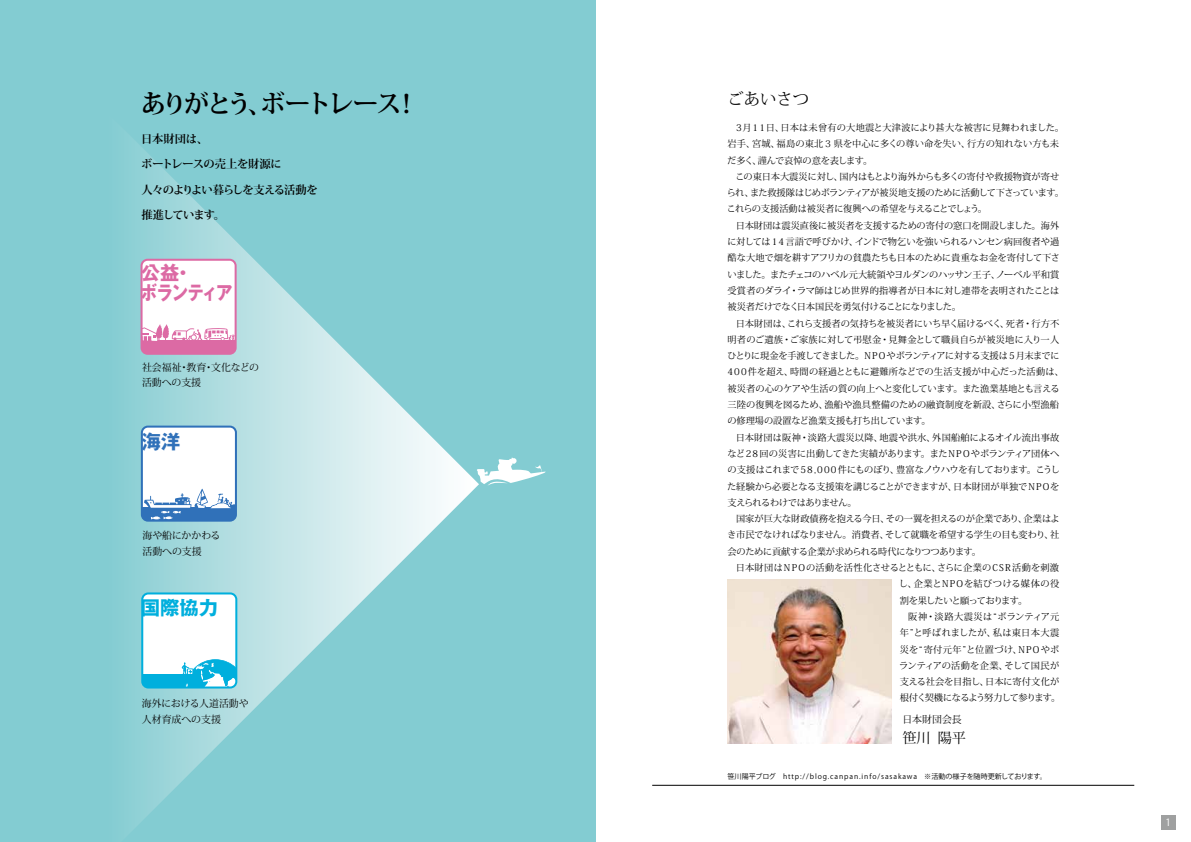
<style>
.page{position:relative;width:1191px;height:842px;background:#fff}
.page>*{position:absolute;margin:0;border:0;box-sizing:border-box;transform-origin:0 0}
.t1{font:700 25.4px "Koz Min Pro";letter-spacing:-.14em;color:#000}
.t2{font:700 19.2px/19.9px "Gothic MB101 Pro";letter-spacing:-.04em;color:#dc6aa4}
.t3{font:700 19.2px "Gothic MB101 Pro";color:#00afdd}
.t4{font:700 19.2px "Gothic MB101 Pro";color:#3071b9}
.t5{font:16.3px "Koz Min Pro";color:#000}
.t6{font:14.2px "Koz Min Pro";color:#000}
.t7{font:700 11.3px "Koz Min Pro";letter-spacing:-.075em;color:#000}
.t8{font:700 11.3px "Koz Min Pro";letter-spacing:-.025em;color:#000}
.t9{font:700 11.3px "Koz Min Pro";letter-spacing:-.085em;color:#000}
.t10{font:700 11.3px "Koz Min Pro";letter-spacing:-.05em;color:#000}
.t11{font:9.9px/15.5px "Koz Min Pro";color:#000}
.t12{font:9.9px "Koz Go Pro";color:#fff}
.t13{font:9.2px/16.3px "Koz Min Pro";letter-spacing:-.01em;color:#000;text-align:justify}
.t14{font:9.2px/16.3px "Koz Min Pro";letter-spacing:-.03em;color:#000}
.t15{font:9.2px/16.3px "Koz Min Pro";letter-spacing:.01em;color:#000}
.t16{font:7.1px "Koz Go Pro";letter-spacing:.06em;color:#000}
</style>
<div class="page">
<div style="left:0;top:0;width:595px;height:842px;background:#83ccd2"></div>
<svg style="left:132px;top:139px;width:345px;height:691px"></svg>
<svg style="left:476px;top:456px;width:70px;height:30px"></svg>
<div style="left:142px;top:260px;width:94px;height:94px;background:#fff;border-radius:6px"></div>
<div style="left:142px;top:340px;width:94px;height:14px;background:#dc6aa4"></div>
<svg style="left:143px;top:324px;width:91px;height:17px"></svg>
<div style="left:140px;top:259px;width:97px;height:96px;border:2px solid #dc6aa4;border-radius:6px"></div>
<div style="left:142px;top:427px;width:94px;height:94px;background:#fff;border-radius:6px"></div>
<svg style="left:144px;top:489px;width:90px;height:30px"></svg>
<div style="left:141px;top:426px;width:96px;height:96px;border:2px solid #3071b9;border-radius:6px"></div>
<div style="left:142px;top:593px;width:94px;height:94px;background:#fff;border-radius:6px"></div>
<div style="left:142px;top:674px;width:94px;height:13px;background:#00afdd"></div>
<svg style="left:181px;top:659px;width:55px;height:28px"></svg>
<div style="left:141px;top:592px;width:96px;height:96px;border:2px solid #00afdd;border-radius:6px"></div>
<div style="left:1161px;top:815px;width:14px;height:14px;background:#9fa0a0"></div>
<hr style="left:652px;top:785px;width:482px;height:1px;background:#000">
<img style="left:727px;top:579px;width:164px;height:165px">
<h1 class="t1" style="left:141px;top:85px;width:280px">ありがとう、ボートレース！</h1>
<p class="t10" style="left:141px;top:130px;width:68px">日本財団は、</p>
<p class="t8" style="left:141px;top:156px;width:142px">ボートレースの売上を財源に</p>
<p class="t7" style="left:141px;top:181px;width:178px">人々のよりよい暮らしを支える活動を</p>
<p class="t9" style="left:141px;top:207px;width:85px">推進しています。</p>
<h2 class="t2" style="left:141px;top:261px;width:93px">公益・<br>ボランティア</h2>
<p class="t11" style="left:142px;top:359px;width:118px">社会福祉・教育・文化などの活動への支援</p>
<h2 class="t4" style="left:142px;top:425px;width:40px">海洋</h2>
<p class="t11" style="left:142px;top:528px;width:79px">海や船にかかわる活動への支援</p>
<h2 class="t3" style="left:141px;top:591px;width:78px">国際協力</h2>
<p class="t11" style="left:142px;top:696px;width:108px">海外における人道活動や人材育成への支援</p>
<h3 class="t5" style="left:727px;top:87px;width:83px">ごあいさつ</h3>
<p class="t15" style="left:727px;top:119px;width:338px;text-indent:9px">3月11日、日本は未曾有の大地震と大津波により甚大な被害に見舞われました。岩手、宮城、福島の東北３県を中心に多くの尊い命を失い、行方の知れない方も未だ多く、謹んで哀悼の意を表します。</p>
<p class="t14" style="left:726px;top:168px;width:339px;text-indent:9px">この東日本大震災に対し、国内はもとより海外からも多くの寄付や救援物資が寄せられ、また救援隊はじめボランティアが被災地支援のために活動して下さっています。これらの支援活動は被災者に復興への希望を与えることでしょう。</p>
<p class="t13" style="left:727px;top:217px;width:334px;text-indent:8px">日本財団は震災直後に被災者を支援するための寄付の窓口を開設しました。海外に対しては14言語で呼びかけ、インドで物乞いを強いられるハンセン病回復者や過酷な大地で畑を耕すアフリカの貧農たちも日本のために貴重なお金を寄付して下さいました。またチェコのハベル元大統領やヨルダンのハッサン王子、ノーベル平和賞受賞者のダライ･ラマ師はじめ世界的指導者が日本に対し連帯を表明されたことは被災者だけでなく日本国民を勇気付けることになりました。</p>
<p class="t13" style="left:727px;top:315px;width:338px;text-align:left;text-indent:8px">日本財団は、これら支援者の気持ちを被災者にいち早く届けるべく、死者・行方不明者のご遺族・ご家族に対して弔慰金・見舞金として職員自らが被災地に入り一人ひとりに現金を手渡してきました。N P O やボランティアに対する支援は 5月末までに400件を超え、時間の経過とともに避難所などでの生活支援が中心だった活動は、被災者の心のケアや生活の質の向上へと変化しています。また漁業基地とも言える三陸の復興を図るため、漁船や漁具整備のための融資制度を新設、さらに小型漁船の修理場の設置など漁業支援も打ち出しています。</p>
<p class="t13" style="left:727px;top:429px;width:334px;text-indent:9px">日本財団は阪神・淡路大震災以降、地震や洪水、外国船舶によるオイル流出事故など28回の災害に出動してきた実績があります。またNPOやボランティア団体への支援はこれまで5 8 , 0 0 0件にものぼり、豊富なノウハウを有しております。こうした経験から必要となる支援策を講じることができますが、日本財団が単独でNPOを支えられるわけではありません。</p>
<p class="t13" style="left:727px;top:510px;width:334px;text-indent:9px">国家が巨大な財政債務を抱える今日、その一翼を担えるのが企業であり、企業はよき市民でなければなりません。消費者、そして就職を希望する学生の目も変わり、社会のために貢献する企業が求められる時代になりつつあります。</p>
<p class="t13" style="left:899px;top:559px;width:162px;text-indent:-163px">日本財団はNPOの活動を活性化させるとともに、さらに企業のCSR活動を刺激し、企業とNPOを結びつける媒体の役割を果したいと願っております。</p>
<p class="t13" style="left:899px;top:608px;width:163px;text-align:left;text-indent:9px">阪神・淡路大震災は“ボランティア元年”と呼ばれましたが、私は東日本大震災を“寄付元年”と位置づけ、NPOやボランティアの活動を企業、そして国民が支える社会を目指し、日本に寄付文化が根付く契機になるよう努力して参ります。</p>
<p class="t11" style="left:902px;top:711px;width:61px">日本財団会長</p>
<h3 class="t6" style="left:902px;top:728px;width:65px">笹川陽平</h3>
<p class="t16" style="left:727px;top:771px;width:321px">笹川陽平ブログ　http://blog.canpan.info/sasakawa　※活動の様子を随時更新しております。</p>
<p class="t12" style="left:1165px;top:815px;width:7px">1</p>
</div>
